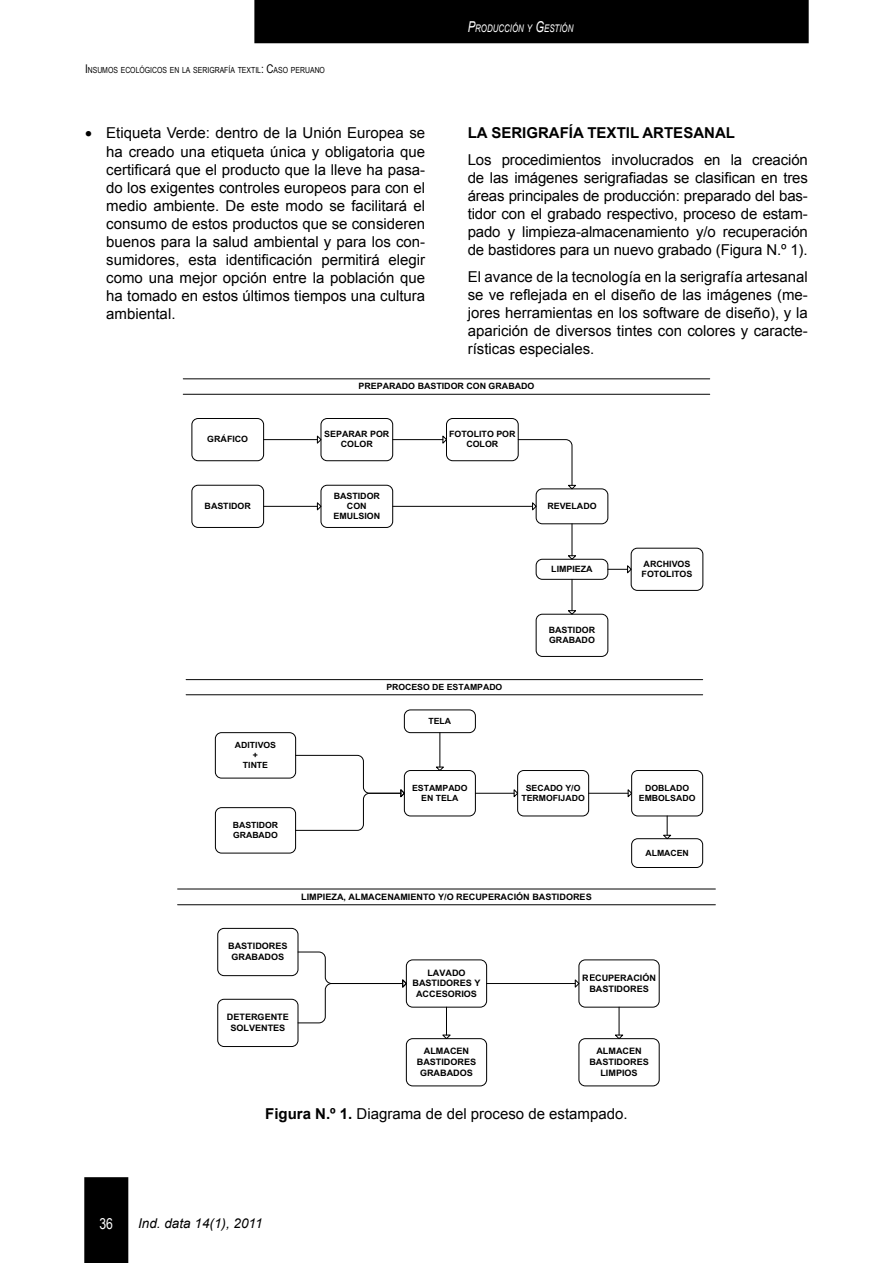
<style>
.page{position:relative;width:893px;height:1263px;background:#fff}
.page>*{position:absolute;margin:0;border:0;box-sizing:border-box;transform-origin:0 0}
.t1{font:15px/18px "Arial";color:#000;text-align:justify}
.t2{font:700 15px "Arial";color:#000}
.t3{font:15px "Arial Narrow";color:#fff}
.t4{font:italic 13.5px "Arial";color:#000}
.t5{font:italic 10.5px "Arial";color:#fff;scale:.75 1}
.t6{font:700 8.85px/10.6px "Arial";color:#000;text-align:center}
.t7{font:700 8.7px/10.5px "Arial";color:#000;text-align:center}
.t8{font:700 8.55px/10.2px "Arial";color:#000;text-align:center}
.t9{font:8.4px "Arial Narrow";color:#000}
.s1{font-size:12px}
.s2{font-size:15px}
.s3{font-weight:700}
</style>
<div class="page">
<div style="left:84px;top:1177px;width:44px;height:86px;background:#000"></div>
<div style="left:254px;top:0;width:555px;height:43px;background:#000"></div>
<hr style="left:186px;top:679px;width:517px;height:1px;background:#000">
<hr style="left:186px;top:694px;width:517px;height:1px;background:#000">
<div style="left:404px;top:709px;width:72px;height:24px;border:1px solid #000;border-radius:6px"></div>
<div style="left:215px;top:732px;width:81px;height:46px;background:#fff;border:1px solid #000;border-radius:6px"></div>
<div style="left:215px;top:807px;width:81px;height:46px;background:#fff;border:1px solid #000;border-radius:6px"></div>
<div style="left:404px;top:770px;width:72px;height:46px;border:1px solid #000;border-radius:6px"></div>
<div style="left:517px;top:770px;width:72px;height:46px;border:1px solid #000;border-radius:6px"></div>
<div style="left:631px;top:770px;width:72px;height:46px;border:1px solid #000;border-radius:6px"></div>
<div style="left:631px;top:838px;width:72px;height:30px;border:1px solid #000;border-radius:6px"></div>
<hr style="left:475px;top:793px;width:39px;height:1px;background:#000">
<svg style="left:513px;top:788px;width:6px;height:10px"></svg>
<hr style="left:589px;top:793px;width:39px;height:1px;background:#000">
<svg style="left:627px;top:788px;width:6px;height:10px"></svg>
<svg style="left:662px;top:816px;width:11px;height:24px"></svg>
<hr style="left:439px;top:733px;width:1px;height:34px;background:#000">
<svg style="left:435px;top:766px;width:10px;height:6px"></svg>
<svg style="left:295px;top:755px;width:110px;height:76px"></svg>
<div style="left:191px;top:418px;width:73px;height:43px;background:#fff;border:1px solid #000;border-radius:6px"></div>
<div style="left:321px;top:418px;width:72px;height:43px;border:1px solid #000;border-radius:6px"></div>
<div style="left:446px;top:418px;width:73px;height:43px;border:1px solid #000;border-radius:6px"></div>
<hr style="left:183px;top:378px;width:527px;height:1px;background:#000">
<hr style="left:183px;top:394px;width:527px;height:1px;background:#000">
<div style="left:191px;top:485px;width:73px;height:43px;background:#fff;border:1px solid #000;border-radius:6px"></div>
<div style="left:321px;top:485px;width:72px;height:43px;border:1px solid #000;border-radius:6px"></div>
<div style="left:536px;top:559px;width:72px;height:21px;border:1px solid #000;border-radius:6px"></div>
<div style="left:631px;top:548px;width:72px;height:43px;border:1px solid #000;border-radius:6px"></div>
<div style="left:536px;top:614px;width:72px;height:43px;background:#fff;border:1px solid #000;border-radius:6px"></div>
<div style="left:536px;top:488px;width:72px;height:36px;border:1px solid #000;border-radius:6px"></div>
<hr style="left:264px;top:439px;width:53px;height:1px;background:#000">
<svg style="left:316px;top:434px;width:6px;height:10px"></svg>
<hr style="left:264px;top:506px;width:53px;height:1px;background:#000">
<svg style="left:316px;top:501px;width:6px;height:10px"></svg>
<hr style="left:393px;top:506px;width:140px;height:1px;background:#000">
<svg style="left:531px;top:501px;width:6px;height:10px"></svg>
<hr style="left:393px;top:439px;width:50px;height:1px;background:#000">
<svg style="left:442px;top:434px;width:6px;height:10px"></svg>
<svg style="left:517px;top:439px;width:60px;height:51px"></svg>
<hr style="left:572px;top:524px;width:1px;height:32px;background:#000">
<svg style="left:567px;top:555px;width:10px;height:5px"></svg>
<svg style="left:608px;top:564px;width:24px;height:10px"></svg>
<hr style="left:572px;top:579px;width:1px;height:32px;background:#000">
<svg style="left:567px;top:610px;width:10px;height:5px"></svg>
<hr style="left:178px;top:888px;width:537px;height:1px;background:#000">
<hr style="left:178px;top:904px;width:537px;height:1px;background:#000">
<div style="left:217px;top:928px;width:81px;height:48px;background:#fff;border:1px solid #000;border-radius:6px"></div>
<div style="left:217px;top:999px;width:81px;height:48px;background:#fff;border:1px solid #000;border-radius:6px"></div>
<div style="left:406px;top:959px;width:81px;height:48px;border:1px solid #000;border-radius:6px"></div>
<div style="left:406px;top:1038px;width:81px;height:48px;border:1px solid #000;border-radius:6px"></div>
<div style="left:578px;top:959px;width:82px;height:48px;border:1px solid #000;border-radius:6px"></div>
<div style="left:578px;top:1038px;width:82px;height:48px;border:1px solid #000;border-radius:6px"></div>
<hr style="left:487px;top:983px;width:88px;height:1px;background:#000">
<svg style="left:574px;top:978px;width:6px;height:10px"></svg>
<svg style="left:442px;top:1007px;width:10px;height:33px"></svg>
<svg style="left:614px;top:1007px;width:11px;height:33px"></svg>
<svg style="left:297px;top:951px;width:110px;height:73px"></svg>
<div style="left:588px;top:973px;width:7px;height:8px;background:#ececec"></div>
<svg style="left:590px;top:974px;width:5px;height:7px"></svg>
<p class="t9" style="left:85px;top:63px;width:241px"><span class="s1">I</span>NSUMOS ECOLÓGICOS EN LA SERIGRAFÍA TEXTIL<span class="s1">: C</span>ASO PERUANO</p>
<p class="t5" style="left:468px;top:21px;width:142px"><span class="s2">P</span>RODUCCIÓN Y <span class="s2">G</span>ESTIÓN</p>
<p class="t1" style="left:106px;top:124px;width:320px;text-indent:-21px">• Etiqueta Verde: dentro de la Unión Europea se ha creado una etiqueta única y obligatoria que certificará que el producto que la lleve ha pasa&shy;do los exigentes controles europeos para con el medio ambiente. De este modo se facilitará el consumo de estos productos que se consideren buenos para la salud ambiental y para los con&shy;sumidores, esta identificación permitirá elegir como una mejor opción entre la población que ha tomado en estos últimos tiempos una cultura ambiental.</p>
<p class="t2" style="left:468px;top:123px;width:269px">LA SERIGRAFÍA TEXTIL ARTESANAL</p>
<p class="t1" style="left:468px;top:151px;width:342px">Los procedimientos involucrados en la creación de las imágenes serigrafiadas se clasifican en tres áreas principales de producción: preparado del bas&shy;tidor con el grabado respectivo, proceso de estam&shy;pado y limpieza-almacenamiento y/o recuperación de bastidores para un nuevo grabado (Figura N.º 1).</p>
<p class="t1" style="left:468px;top:267px;width:342px">El avance de la tecnología en la serigrafía artesanal se ve reflejada en el diseño de las imágenes (me&shy;jores herramientas en los software de diseño), y la aparición de diversos tintes con colores y caracte&shy;rísticas especiales.</p>
<p class="t7" style="left:358px;top:381px;width:177px">PREPARADO BASTIDOR CON GRABADO</p>
<p class="t7" style="left:207px;top:434px;width:42px">GRAFICO</p>
<p class="t7" style="left:324px;top:429px;width:67px">SEPARAR POR<br>COLOR</p>
<p class="t7" style="left:449px;top:429px;width:68px">FOTOLITO POR<br>COLOR</p>
<p class="t7" style="left:205px;top:501px;width:48px">BASTIDOR</p>
<p class="t7" style="left:333px;top:490px;width:48px">BASTIDOR<br>CON<br>EMULSION</p>
<p class="t8" style="left:235px;top:740px;width:43px">ADITIVOS +<br>TINTE</p>
<p class="t8" style="left:386px;top:682px;width:118px">PROCESO DE ESTAMPADO</p>
<p class="t8" style="left:428px;top:716px;width:24px">TELA</p>
<p class="t7" style="left:547px;top:501px;width:51px">REVELADO</p>
<p class="t7" style="left:551px;top:564px;width:43px">LIMPIEZA</p>
<p class="t7" style="left:642px;top:558px;width:52px;text-align:left">ARCHIVOS<br>FOTOLITOS</p>
<p class="t7" style="left:549px;top:624px;width:48px;text-align:left">BASTIDOR<br>GRABADO</p>
<p class="t8" style="left:233px;top:820px;width:47px;text-align:left">BASTIDOR<br>GRABADO</p>
<p class="t8" style="left:412px;top:783px;width:57px">ESTAMPADO<br>EN TELA</p>
<p class="t8" style="left:521px;top:783px;width:65px">SECADO Y/O<br>TERMOFIJADO</p>
<p class="t8" style="left:639px;top:783px;width:58px">DOBLADO<br>EMBOLSADO</p>
<p class="t6" style="left:301px;top:891px;width:292px">LIMPIEZA, ALMACENAMIENTO Y/O RECUPERACIÓN BASTIDORES</p>
<p class="t8" style="left:645px;top:848px;width:45px">ALMACEN</p>
<p class="t6" style="left:228px;top:941px;width:61px">BASTIDORES<br>GRABADOS</p>
<p class="t6" style="left:227px;top:1012px;width:63px">DETERGENTE<br>SOLVENTES</p>
<p class="t6" style="left:412px;top:967px;width:69px">LAVADO<br>BASTIDORES Y<br>ACCESORIOS</p>
<p class="t6" style="left:417px;top:1046px;width:61px">ALMACEN<br>BASTIDORES<br>GRABADOS</p>
<p class="t6" style="left:582px;top:972px;width:75px">RACUPERACIÓN<br>BASTIDORES</p>
<p class="t6" style="left:589px;top:1046px;width:61px">ALMACEN<br>BASTIDORES<br>LIMPIOS</p>
<p class="t1" style="left:265px;top:1105px;width:364px"><span class="s3">Figura N.º 1.</span> Diagrama de del proceso de estampado.</p>
<p class="t3" style="left:99px;top:1213px;width:15px">36</p>
<p class="t4" style="left:138px;top:1214px;width:126px">Ind. data 14(1), 2011</p>
</div>
